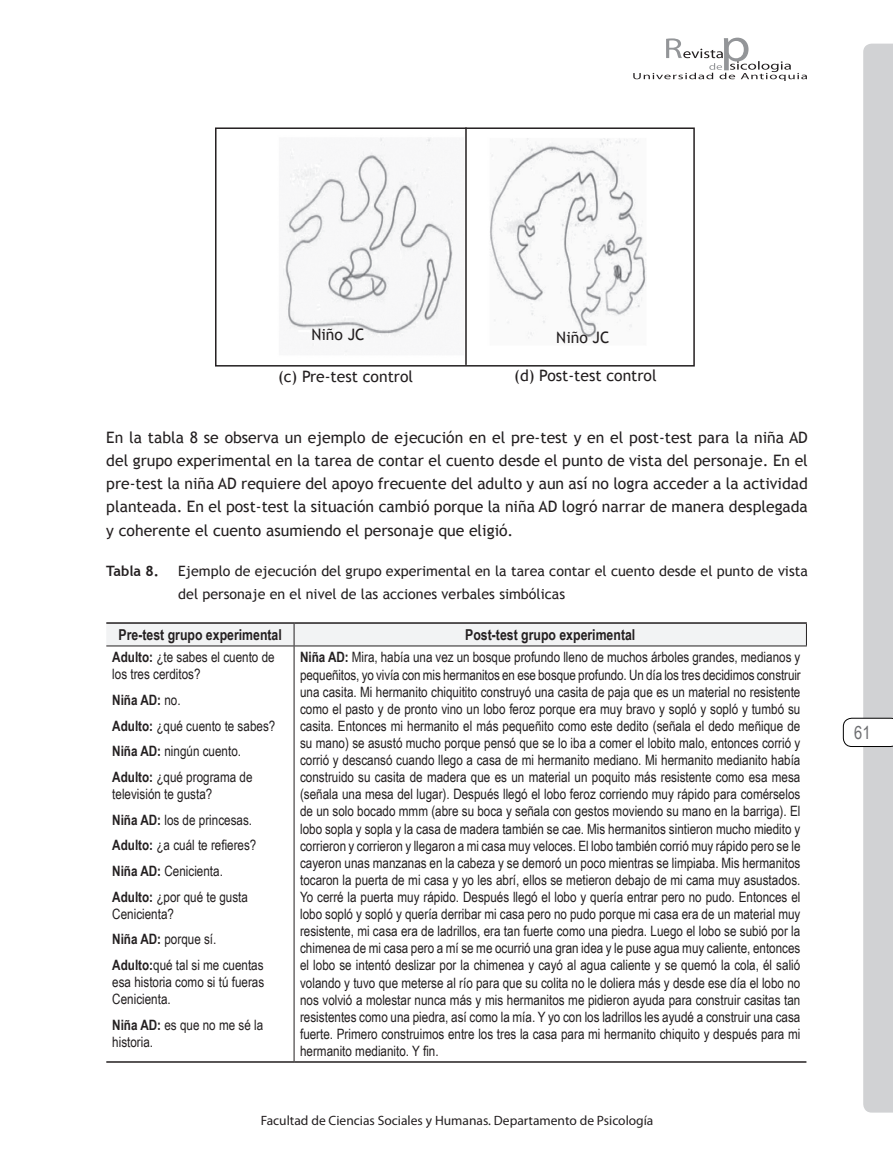
<style>
.page{position:relative;width:893px;height:1149px;background:#fff}
.page>*{position:absolute;margin:0;border:0;box-sizing:border-box;transform-origin:0 0}
.t1{font:18px "Arial Narrow";color:#6c6d70}
.t2{font:15.75px/23.2px "Trebuchet MS";color:#231f20;text-align:justify}
.t3{font:700 15px "Arial Narrow";color:#231f20}
.t4{font:14.25px/17.1px "Arial Narrow";color:#231f20}
.t5{font:14.25px/23.2px "Trebuchet MS";color:#231f20}
.t6{font:700 14.25px "Trebuchet MS";color:#231f20}
.t7{font:13.5px "Myriad Pro";color:#231f20}
.s1{font-weight:700}
</style>
<div class="page">
<svg style="left:843px;top:44px;width:50px;height:1068px"></svg>
<svg style="left:633px;top:38px;width:174px;height:43px"></svg>
<img style="left:283px;top:137px;width:364px;height:215px">
<div style="left:215px;top:127px;width:480px;height:239px;border:2px solid #231f20"></div>
<hr style="left:465px;top:127px;width:2px;height:238px;background:#231f20">
<hr style="left:294px;top:646px;width:1px;height:414px;background:#231f20">
<hr style="left:106px;top:622px;width:188px;height:1px;background:#231f20">
<hr style="left:294px;top:622px;width:513px;height:1px;background:#231f20">
<hr style="left:106px;top:1060px;width:188px;height:2px;background:#231f20">
<hr style="left:294px;top:1060px;width:512px;height:2px;background:#231f20">
<div style="left:106px;top:623px;width:701px;height:22px;background:#f2f3f4"></div>
<hr style="left:106px;top:645px;width:188px;height:1px;background:#231f20">
<hr style="left:294px;top:645px;width:513px;height:1px;background:#231f20">
<p class="t2" style="left:311px;top:323px;width:55px">Niño JC</p>
<p class="t2" style="left:556px;top:326px;width:55px">Niño JC</p>
<p class="t2" style="left:278px;top:365px;width:137px">(c) Pre-test control</p>
<p class="t2" style="left:514px;top:364px;width:144px">(d) Post-test control</p>
<p class="t2" style="left:106px;top:425px;width:703px">En la tabla 8 se observa un ejemplo de ejecución en el pre-test y en el post-test para la niña AD del grupo experimental en la tarea de contar el cuento desde el punto de vista del personaje. En el pre-test la niña AD requiere del apoyo frecuente del adulto y aun así no logra acceder a la actividad planteada. En el post-test la situación cambió porque la niña AD logró narrar de manera desplegada y coherente el cuento asumiendo el personaje que eligió.</p>
<p class="t6" style="left:106px;top:562px;width:54px">Tabla 8.</p>
<p class="t5" style="left:178px;top:559px;width:631px">Ejemplo de ejecución del grupo experimental en la tarea contar el cuento desde el punto de vista del personaje en el nivel de las acciones verbales simbólicas</p>
<p class="t3" style="left:118px;top:623px;width:165px">Pre-test grupo experimental</p>
<p class="t3" style="left:465px;top:623px;width:172px">Post-test grupo experimental</p>
<p class="t4" style="left:112px;top:648px;width:164px"><span class="s1">Adulto:</span> ¿te sabes el cuento de los tres cerditos?</p>
<p class="t4" style="left:112px;top:686px;width:165px;line-height:25.7px"><span class="s1">Niña AD:</span> no.<br><span class="s1">Adulto:</span> ¿qué cuento te sabes?<br><span class="s1">Niña AD:</span> ningún cuento.<br><span class="s1">Adulto:</span> ¿qué programa de</p>
<p class="t4" style="left:112px;top:780px;width:146px;line-height:25.7px">televisión te gusta?<br><span class="s1">Niña AD:</span> los de princesas.<br><span class="s1">Adulto:</span> ¿a cuál te refieres?<br><span class="s1">Niña AD:</span> Cenicienta.<br><span class="s1">Adulto:</span> ¿por qué te gusta</p>
<p class="t4" style="left:112px;top:900px;width:153px;line-height:25.7px">Cenicienta?<br><span class="s1">Niña AD:</span> porque sí.<br><span class="s1">Adulto:</span>qué tal si me cuentas</p>
<p class="t4" style="left:112px;top:972px;width:153px">esa historia como si tú fueras<br>Cenicienta.</p>
<p class="t4" style="left:112px;top:1015px;width:152px"><span class="s1">Niña AD:</span> es que no me sé la historia.</p>
<p class="t4" style="left:300px;top:648px;width:502px;text-align:justify"><span class="s1">Niña AD:</span> Mira, había una vez un bosque profundo lleno de muchos árboles grandes, medianos y pequeñitos, yo vivía con mis hermanitos en ese bosque profundo. Un día los tres decidimos construir una casita. Mi hermanito chiquitito construyó una casita de paja que es un material no resistente como el pasto y de pronto vino un lobo feroz porque era muy bravo y sopló y sopló y tumbó su casita. Entonces mi hermanito el más pequeñito como este dedito (señala el dedo meñique de su mano) se asustó mucho porque pensó que se lo iba a comer el lobito malo, entonces corrió y corrió y descansó cuando llego a casa de mi hermanito mediano. Mi hermanito medianito había construido su casita de madera que es un material un poquito más resistente como esa mesa (señala una mesa del lugar). Después llegó el lobo feroz corriendo muy rápido para comérselos de un solo bocado mmm (abre su boca y señala con gestos moviendo su mano en la barriga). El lobo sopla y sopla y la casa de madera también se cae. Mis hermanitos sintieron mucho miedito y corrieron y corrieron y llegaron a mi casa muy veloces. El lobo también corrió muy rápido pero se le cayeron unas manzanas en la cabeza y se demoró un poco mientras se limpiaba. Mis hermanitos tocaron la puerta de mi casa y yo les abrí, ellos se metieron debajo de mi cama muy asustados.<br>Yo cerré la puerta muy rápido. Después llegó el lobo y quería entrar pero no pudo. Entonces el lobo sopló y sopló y quería derribar mi casa pero no pudo porque mi casa era de un material muy resistente, mi casa era de ladrillos, era tan fuerte como una piedra. Luego el lobo se subió por la chimenea de mi casa pero a mí se me ocurrió una gran idea y le puse agua muy caliente, entonces el lobo se intentó deslizar por la chimenea y cayó al agua caliente y se quemó la cola, él salió volando y tuvo que meterse al río para que su colita no le doliera más y desde ese día el lobo no nos volvió a molestar nunca más y mis hermanitos me pidieron ayuda para construir casitas tan resistentes como una piedra, así como la mía. Y yo con los ladrillos les ayudé a construir una casa fuerte. Primero construimos entre los tres la casa para mi hermanito chiquito y después para mi hermanito medianito. Y fin.</p>
<p class="t7" style="left:261px;top:1111px;width:394px">Facultad de Ciencias Sociales y Humanas. Departamento de Psicología</p>
<p class="t1" style="left:854px;top:719px;width:18px">61</p>
</div>
